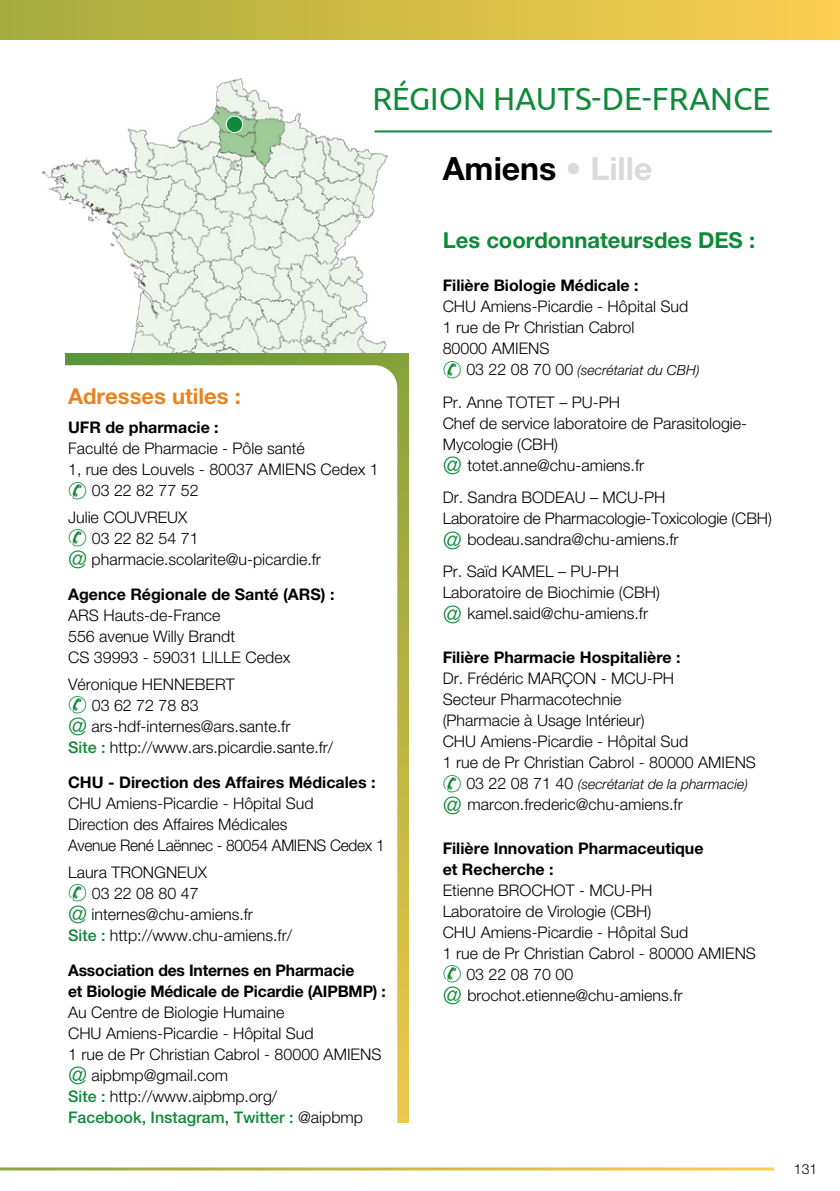
<style>
.page{position:relative;width:840px;height:1191px;background:#fff}
.page>*{position:absolute;margin:0;border:0;box-sizing:border-box;transform-origin:0 0}
.t1{font:32px "Ubuntu";color:#0e8a38}
.t2{font:700 32px "Helvetica Neue LT Std";color:#000}
.t3{font:700 22px "Helvetica Neue LT Std";color:#0e8a38}
.t4{font:700 22px "Helvetica Neue LT Std";color:#e78421}
.t5{font:300 16px/21px "Helvetica Neue LT Std";color:#000}
.t6{font:700 16px/21px "Helvetica Neue LT Std";color:#000}
.t7{font:italic 300 14px "Helvetica Neue LT Std";color:#000}
.t8{font:300 14px "Helvetica Neue LT Std";color:#000}
.s1{font-size:24px;color:#0e8a38}
.s2{font-weight:500;color:#0e8a38}
.s3{color:#dadada}
.s4{font-style:normal;font-size:16px}
</style>
<div class="page">
<div style="left:0;top:0;width:839px;height:40px;background:linear-gradient(to right,#a5ac3d,#fecf51)"></div>
<img style="left:42px;top:78px;width:351px;height:276px">
<div style="left:226px;top:116px;width:16px;height:17px;background:#0e8a38;border-radius:50%"></div>
<div style="left:226px;top:116px;width:17px;height:17px;border:1px solid #fff;border-radius:50%"></div>
<hr style="left:374px;top:130px;width:397px;height:2px;background:#0e8a38">
<svg style="left:65px;top:354px;width:343px;height:769px;background:#a5ae43"></svg>
<svg style="left:65px;top:365px;width:332px;height:758px"></svg>
<svg style="left:69px;top:481px;width:17px;height:18px"></svg>
<svg style="left:69px;top:529px;width:17px;height:17px"></svg>
<svg style="left:69px;top:696px;width:17px;height:17px"></svg>
<svg style="left:69px;top:884px;width:17px;height:17px"></svg>
<h1 class="t1" style="left:372px;top:79px;width:399px">RÉGION HAUTS-DE-FRANCE</h1>
<h2 class="t4" style="left:68px;top:382px;width:174px">Adresses utiles :</h2>
<p class="t6" style="left:68px;top:416px;width:152px">UFR de pharmacie :</p>
<p class="t5" style="left:68px;top:437px;width:238px">Faculté de Pharmacie - Pôle santé</p>
<p class="t5" style="left:68px;top:458px;width:312px">1, rue des Louvels - 80037 AMIENS Cedex 1</p>
<p class="t5" style="left:92px;top:479px;width:108px">03 22 82 77 52</p>
<p class="t5" style="left:68px;top:506px;width:121px">Julie COUVREUX</p>
<p class="t5" style="left:92px;top:527px;width:108px">03 22 82 54 71</p>
<p class="t5" style="left:68px;top:548px;width:254px"><span class="s1">@</span> pharmacie. scolarite@u-picardie.fr</p>
<p class="t6" style="left:68px;top:583px;width:268px">Agence Régionale de Santé (ARS) :</p>
<p class="t5" style="left:68px;top:604px;width:224px">ARS Hauts-de-France<br>556 avenue Willy Brandt<br>CS 39993 - 59031 LILLE Cedex</p>
<p class="t5" style="left:68px;top:673px;width:168px">Véronique HENNEBERT</p>
<p class="t5" style="left:92px;top:694px;width:108px">03 62 72 78 83</p>
<p class="t5" style="left:68px;top:715px;width:224px"><span class="s1">@</span> ars-hdf-internes@ars. sante. fr</p>
<p class="t5" style="left:68px;top:736px;width:266px"><span class="s2">Site :</span> http://www. ars. picardie. sante. fr/</p>
<p class="t6" style="left:68px;top:771px;width:309px">CHU - Direction des Affaires Médicales :</p>
<p class="t5" style="left:68px;top:792px;width:318px">CHU Amiens-Picardie - Hôpital Sud<br>Direction des Affaires Médicales<br>Avenue René Laënnec - 80054 AMIENS Cedex 1</p>
<p class="t5" style="left:68px;top:861px;width:140px">Laura TRONGNEUX</p>
<p class="t5" style="left:92px;top:882px;width:108px">03 22 08 80 47</p>
<p class="t5" style="left:68px;top:903px;width:186px"><span class="s1">@</span> internes@chu-amiens.fr</p>
<p class="t5" style="left:68px;top:924px;width:225px"><span class="s2">Site :</span> http://www. chu-amiens.fr/</p>
<p class="t6" style="left:68px;top:959px;width:319px">Association des Internes en Pharmacie<br>et Biologie Médicale de Picardie (AIPBMP) :</p>
<p class="t5" style="left:68px;top:1001px;width:315px">Au Centre de Biologie Humaine<br>CHU Amiens-Picardie - Hôpital Sud<br>1 rue de Pr Christian Cabrol - 80000 AMIENS <span class="s1">@</span> aipbmp@gmail. com<br><span class="s2">Site :</span> http://www. aipbmp. org/<br><span class="s2">Facebook, Instagram, Twitter :</span> @aipbmp</p>
<h1 class="t2" style="left:442px;top:148px;width:211px">Amiens <span class="s3">• Lille</span></h1>
<h2 class="t3" style="left:442px;top:226px;width:314px">Les coordonnateursdes DES :</h2>
<p class="t6" style="left:442px;top:275px;width:197px">Filière Biologie Médicale :</p>
<p class="t5" style="left:442px;top:296px;width:247px">CHU Amiens-Picardie - Hôpital Sud<br>1 rue de Pr Christian Cabrol<br>80000 AMIENS</p>
<p class="t7" style="left:466px;top:362px;width:235px"><span class="s4">03 22 08 70 00</span> (secrétariat du CBH)</p>
<p class="t5" style="left:442px;top:391px;width:306px">Pr. Anne TOTET – PU-PH<br>Chef de service laboratoire de Parasitologie-<br>Mycologie (CBH)<br><span class="s1">@</span> totet. anne@chu-amiens.fr</p>
<p class="t5" style="left:442px;top:486px;width:330px">Dr. Sandra BODEAU – MCU-PH<br>Laboratoire de Pharmacologie-Toxicologie (CBH) <span class="s1">@</span> bodeau. sandra@chu-amiens.fr</p>
<p class="t5" style="left:442px;top:561px;width:218px">Pr. Saïd KAMEL – PU-PH<br>Laboratoire de Biochimie (CBH) <span class="s1">@</span> kamel. said@chu-amiens.fr</p>
<p class="t6" style="left:442px;top:646px;width:239px">Filière Pharmacie Hospitalière :</p>
<p class="t5" style="left:442px;top:667px;width:315px">Dr. Frédéric MARÇON - MCU-PH<br>Secteur Pharmacotechnie<br>(Pharmacie à Usage Intérieur)<br>CHU Amiens-Picardie - Hôpital Sud<br>1 rue de Pr Christian Cabrol - 80000 AMIENS</p>
<p class="t7" style="left:466px;top:776px;width:283px"><span class="s4">03 22 08 71 40</span> (secrétariat de la pharmacie)</p>
<p class="t5" style="left:442px;top:793px;width:241px"><span class="s1">@</span> marcon.frederic@chu-amiens.fr</p>
<p class="t6" style="left:442px;top:837px;width:262px">Filière Innovation Pharmaceutique et Recherche :</p>
<p class="t5" style="left:442px;top:879px;width:211px">Etienne BROCHOT - MCU-PH</p>
<p class="t5" style="left:442px;top:900px;width:210px">Laboratoire de Virologie (CBH)</p>
<p class="t5" style="left:442px;top:921px;width:247px">CHU Amiens-Picardie - Hôpital Sud</p>
<p class="t5" style="left:442px;top:942px;width:315px">1 rue de Pr Christian Cabrol - 80000 AMIENS</p>
<p class="t5" style="left:466px;top:963px;width:108px">03 22 08 70 00</p>
<p class="t5" style="left:442px;top:984px;width:241px"><span class="s1">@</span> brochot. etienne@chu-amiens.fr</p>
<p class="t8" style="left:793px;top:1160px;width:25px">131</p>
</div>
